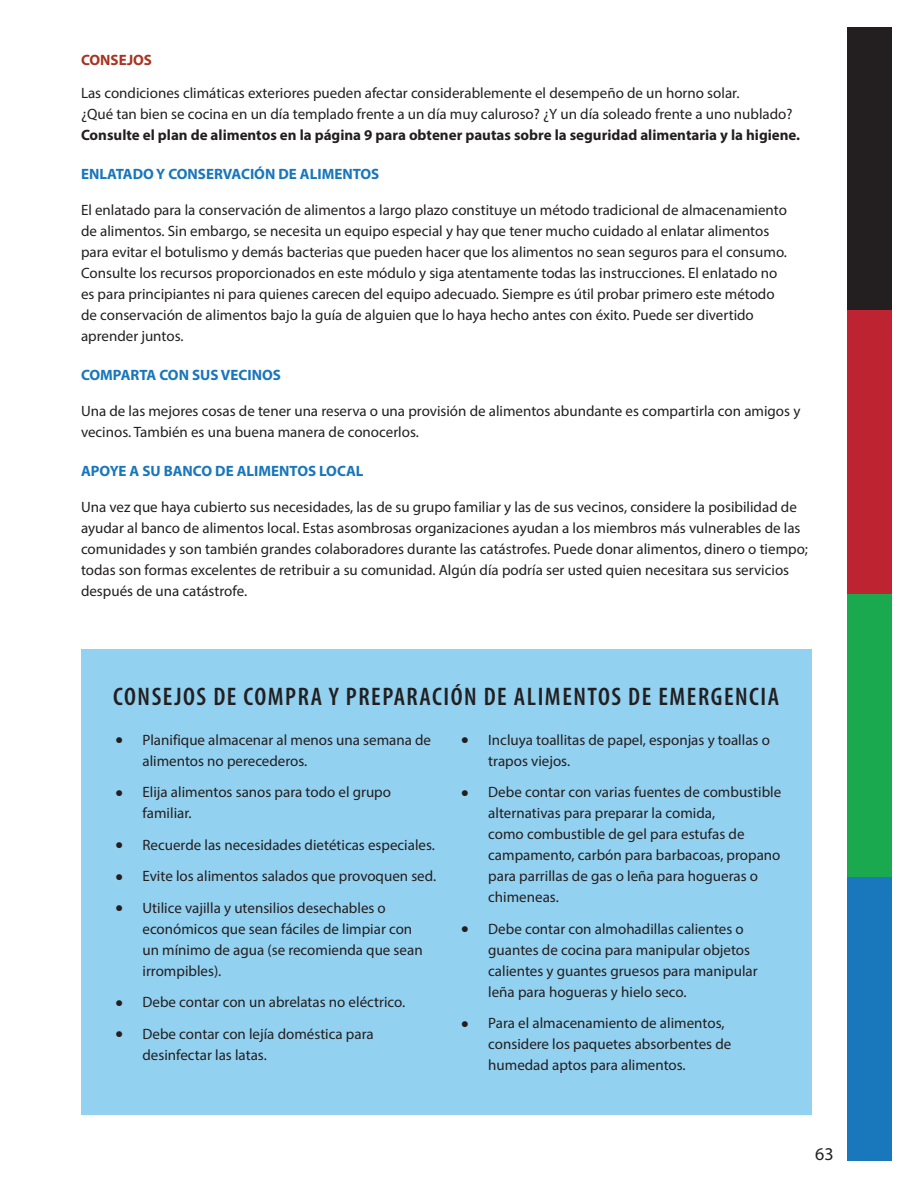
<style>
.page{position:relative;width:918px;height:1188px;background:#fff}
.page>*{position:absolute;margin:0;border:0;box-sizing:border-box;transform-origin:0 0}
.t1{font:600 condensed 25.5px "Myriad Pro";letter-spacing:.06em;color:#231f20}
.t2{font:18px "Myriad Pro";color:#231f20}
.Body_12_A_0_8{font:15px/21px "Myriad Pro";color:#231f20}
.Blue_Subhead_12_A_4_10{font:700 15px "Myriad Pro";color:#1876bb}
.Body_12_A_0_8-2{font:700 15px "Myriad Pro";color:#a83422}
.s1{font-weight:700}
.s2{font-weight:700;font-size:22.5px}
</style>
<div class="page">
<div style="left:848px;top:27px;width:44px;height:283px;background:#231f20"></div>
<div style="left:848px;top:310px;width:44px;height:284px;background:#be2331"></div>
<div style="left:848px;top:594px;width:44px;height:284px;background:#1aa94f"></div>
<div style="left:848px;top:878px;width:44px;height:283px;background:#1978bb"></div>
<div style="left:81px;top:649px;width:731px;height:466px;background:#93d1f0"></div>
<p class="Body_12_A_0_8-2" style="left:81px;top:50px;width:73px">CONSEJOS</p>
<p class="Body_12_A_0_8" style="left:81px;top:82px;width:721px">Las condiciones climáticas exteriores pueden afectar considerablemente el desempeño de un horno solar.<br>¿Qué tan bien se cocina en un día templado frente a un día muy caluroso? ¿Y un día soleado frente a uno nublado?<br><span class="s1">Consulte el plan de alimentos en la página 9 para obtener pautas sobre la seguridad alimentaria y la higiene.</span></p>
<p class="Blue_Subhead_12_A_4_10" style="left:81px;top:164px;width:300px">ENLATADO Y CONSERVACIÓN DE ALIMENTOS</p>
<p class="Body_12_A_0_8" style="left:81px;top:199px;width:707px">El enlatado para la conservación de alimentos a largo plazo constituye un método tradicional de almacenamiento de alimentos. Sin embargo, se necesita un equipo especial y hay que tener mucho cuidado al enlatar alimentos para evitar el botulismo y demás bacterias que pueden hacer que los alimentos no sean seguros para el consumo.<br>Consulte los recursos proporcionados en este módulo y siga atentamente todas las instrucciones. El enlatado no es para principiantes ni para quienes carecen del equipo adecuado. Siempre es útil probar primero este método de conservación de alimentos bajo la guía de alguien que lo haya hecho antes con éxito. Puede ser divertido aprender juntos.</p>
<p class="Blue_Subhead_12_A_4_10" style="left:81px;top:365px;width:201px">COMPARTA CON SUS VECINOS</p>
<p class="Body_12_A_0_8" style="left:81px;top:400px;width:721px">Una de las mejores cosas de tener una reserva o una provisión de alimentos abundante es compartirla con amigos y vecinos. También es una buena manera de conocerlos.</p>
<p class="Blue_Subhead_12_A_4_10" style="left:81px;top:461px;width:284px">APOYE A SU BANCO DE ALIMENTOS LOCAL</p>
<p class="Body_12_A_0_8" style="left:81px;top:496px;width:729px">Una vez que haya cubierto sus necesidades, las de su grupo familiar y las de sus vecinos, considere la posibilidad de ayudar al banco de alimentos local. Estas asombrosas organizaciones ayudan a los miembros más vulnerables de las comunidades y son también grandes colaboradores durante las catástrofes. Puede donar alimentos, dinero o tiempo; todas son formas excelentes de retribuir a su comunidad. Algún día podría ser usted quien necesitara sus servicios después de una catástrofe.</p>
<p class="t1" style="left:113px;top:682px;width:668px">CONSEJOS DE COMPRA Y PREPARACIÓN DE ALIMENTOS DE EMERGENCIA</p>
<p class="Body_12_A_0_8" style="left:142px;top:729px;width:290px;text-indent:-27px"><span class="s2">•</span> Planifique almacenar al menos una semana de alimentos no perecederos.</p>
<p class="Body_12_A_0_8" style="left:142px;top:781px;width:250px;text-indent:-27px"><span class="s2">•</span> Elija alimentos sanos para todo el grupo familiar.</p>
<p class="Body_12_A_0_8" style="left:116px;top:834px;width:321px"><span class="s2">•</span> Recuerde las necesidades dietéticas especiales.</p>
<p class="Body_12_A_0_8" style="left:116px;top:865px;width:322px"><span class="s2">•</span> Evite los alimentos salados que provoquen sed.</p>
<p class="Body_12_A_0_8" style="left:142px;top:897px;width:282px;text-indent:-27px"><span class="s2">•</span> Utilice vajilla y utensilios desechables o económicos que sean fáciles de limpiar con un mínimo de agua (se recomienda que sean irrompibles).</p>
<p class="Body_12_A_0_8" style="left:116px;top:991px;width:291px"><span class="s2">•</span> Debe contar con un abrelatas no eléctrico.</p>
<p class="Body_12_A_0_8" style="left:142px;top:1023px;width:233px;text-indent:-27px"><span class="s2">•</span> Debe contar con lejía doméstica para desinfectar las latas.</p>
<p class="Body_12_A_0_8" style="left:488px;top:729px;width:283px;text-indent:-27px"><span class="s2">•</span> Incluya toallitas de papel, esponjas y toallas o trapos viejos.</p>
<p class="Body_12_A_0_8" style="left:488px;top:781px;width:295px;text-indent:-27px"><span class="s2">•</span> Debe contar con varias fuentes de combustible alternativas para preparar la comida,<br>como combustible de gel para estufas de campamento, carbón para barbacoas, propano para parrillas de gas o leña para hogueras o chimeneas.</p>
<p class="Body_12_A_0_8" style="left:488px;top:918px;width:271px;text-indent:-27px"><span class="s2">•</span> Debe contar con almohadillas calientes o guantes de cocina para manipular objetos calientes y guantes gruesos para manipular leña para hogueras y hielo seco.</p>
<p class="Body_12_A_0_8" style="left:488px;top:1012px;width:245px;text-indent:-27px"><span class="s2">•</span> Para el almacenamiento de alimentos, considere los paquetes absorbentes de humedad aptos para alimentos.</p>
<p class="t2" style="left:815px;top:1143px;width:20px">63</p>
</div>
